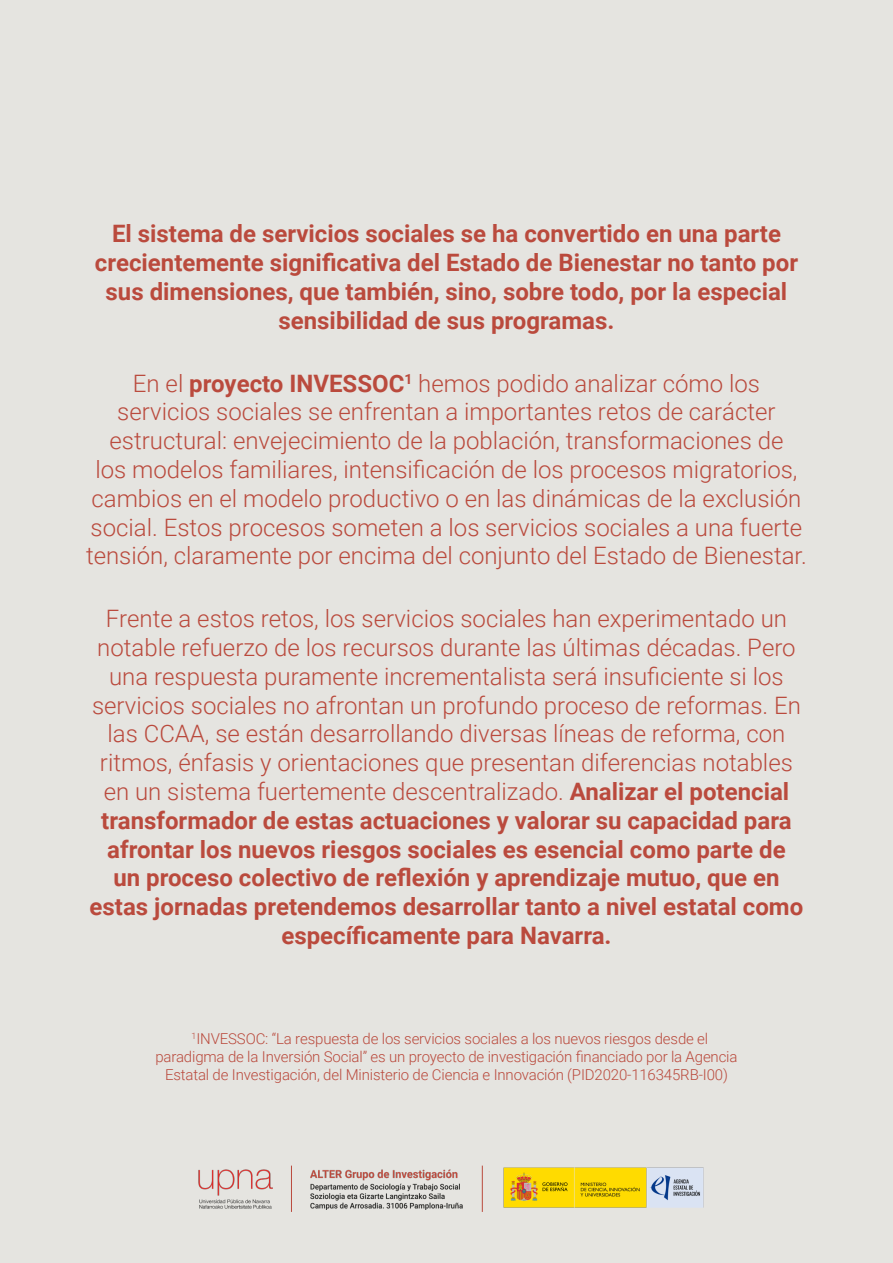
<style>
.page{position:relative;width:893px;height:1263px;background:#e5e4e0}
.page>*{position:absolute;margin:0;border:0;box-sizing:border-box;transform-origin:0 0}
.t1{font:300 24px/28.8px "Roboto";color:#ba4a3d;text-align:center}
.t2{font:700 24px/28.8px "Roboto";color:#ba4a3d;text-align:center}
.t3{font:300 15px/18px "Roboto";letter-spacing:-.01em;color:#ba4a3d;text-align:center}
.s1{font-weight:700}
</style>
<div class="page">
<img style="left:199px;top:1169px;width:73px;height:39px">
<hr style="left:291px;top:1165px;width:1px;height:47px;background:#ba4a3d">
<img style="left:311px;top:1169px;width:152px;height:40px">
<hr style="left:482px;top:1165px;width:1px;height:47px;background:#ba4a3d">
<img style="left:503px;top:1167px;width:201px;height:41px">
<p class="t2" style="left:95px;top:218px;width:705px">El sistema de servicios sociales se ha convertido en una parte crecientemente significativa del Estado de Bienestar no tanto por sus dimensiones, que también, sino, sobre todo, por la especial sensibilidad de sus programas.</p>
<p class="t1" style="left:86px;top:368px;width:722px">En el <span class="s1">proyecto INVESSOC</span><sup>1</sup> hemos podido analizar cómo los servicios sociales se enfrentan a importantes retos de carácter estructural: envejecimiento de la población, transformaciones de<br>los modelos familiares, intensificación de los procesos migratorios, cambios en el modelo productivo o en las dinámicas de la exclusión social. Estos procesos someten a los servicios sociales a una fuerte tensión, claramente por encima del conjunto del Estado de Bienestar.</p>
<p class="t1" style="left:90px;top:603px;width:715px">Frente a estos retos, los servicios sociales han experimentado un notable refuerzo de los recursos durante las últimas décadas. Pero una respuesta puramente incrementalista será insuficiente si los servicios sociales no afrontan un profundo proceso de reformas. En las CCAA, se están desarrollando diversas líneas de reforma, con ritmos, énfasis y orientaciones que presentan diferencias notables en un sistema fuertemente descentralizado. <span class="s1">Analizar el potencial transformador de estas actuaciones y valorar su capacidad para afrontar los nuevos riesgos sociales es esencial como parte de<br>un proceso colectivo de reflexión y aprendizaje mutuo, que en estas jornadas pretendemos desarrollar tanto a nivel estatal como específicamente para Navarra.</span></p>
<p class="t3" style="left:155px;top:1029px;width:584px"><sup>1</sup>INVESSOC: “La respuesta de los servicios sociales a los nuevos riesgos desde el paradigma de la Inversión Social” es un proyecto de investigación financiado por la Agencia<br>Estatal de Investigación, del Ministerio de Ciencia e Innovación (PID2020-116345RB-I00)</p>
</div>
